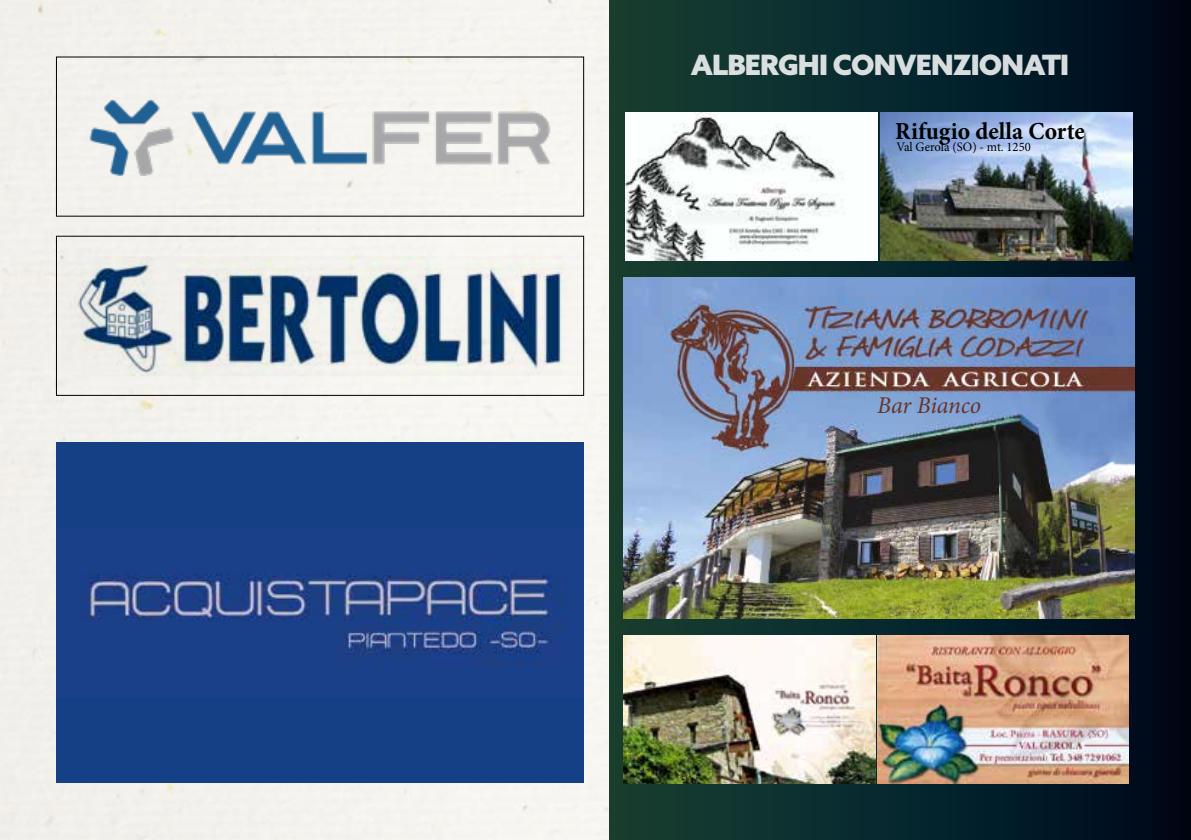
<style>
.page{position:relative;width:1191px;height:840px;background:#fff}
.page>*{position:absolute;margin:0;border:0;box-sizing:border-box;transform-origin:0 0}
.t1{font:900 28px "Azo Sans";letter-spacing:-.03em;color:#fff}
.t2{font:700 24.4px "Minion Pro";letter-spacing:.005em;color:#000}
.t3{font:italic 24px "Minion Pro";letter-spacing:-.005em;color:#693529}
.t4{font:13px "Minion Pro";color:#000}
</style>
<div class="page">
<div style="left:0;top:0;width:609px;height:839px;background:#f4f2ed"></div>
<svg style="left:609px;top:0;width:582px;height:839px;background:#0a2227"></svg>
<img style="left:624px;top:277px;width:510px;height:341px">
<img style="left:877px;top:635px;width:251px;height:147px">
<img style="left:624px;top:635px;width:251px;height:147px">
<img style="left:880px;top:113px;width:253px;height:147px">
<div style="left:57px;top:442px;width:527px;height:340px;background:#154085"></div>
<img style="left:79px;top:574px;width:484px;height:92px">
<img style="left:626px;top:113px;width:251px;height:147px">
<img style="left:58px;top:59px;width:524px;height:155px">
<img style="left:58px;top:256px;width:524px;height:119px">
<p class="t1" style="left:691px;top:46px;width:380px">ALBERGHI CONVENZIONATI</p>
<p class="t2" style="left:895px;top:114px;width:191px">Rifugio della Corte</p>
<p class="t4" style="left:896px;top:138px;width:136px">Val Gerola (SO) - mt. 1250</p>
<p class="t3" style="left:877px;top:389px;width:105px">Bar Bianco</p>
</div>
